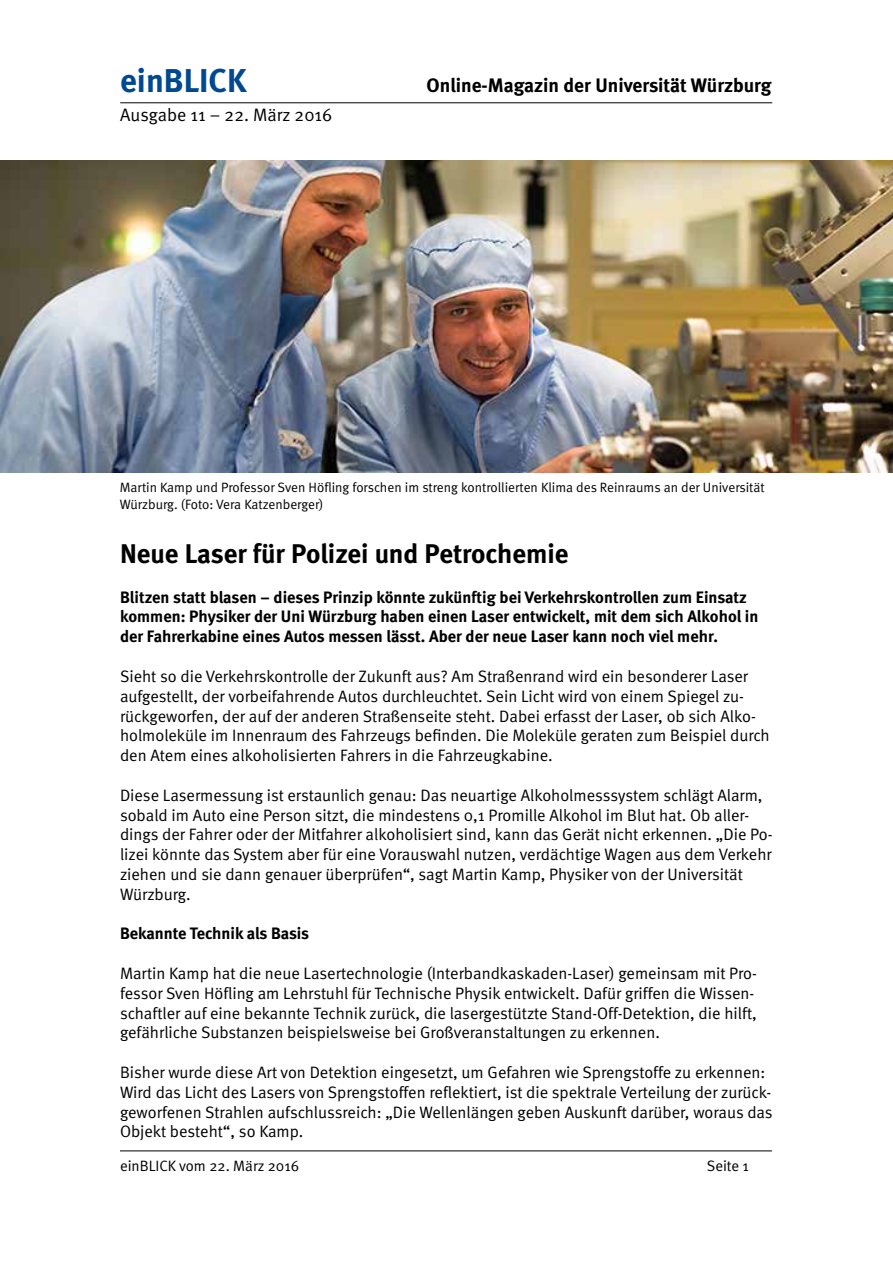
<style>
.page{position:relative;width:893px;height:1263px;background:#fff}
.page>*{position:absolute;margin:0;border:0;box-sizing:border-box;transform-origin:0 0}
.t1{font:700 33px "Meta";color:#004990}
.t2{font:700 27px "Meta";color:#000}
.t3{font:700 19.5px "Meta";color:#000}
.t4{font:18px "Meta Normal";color:#000}
.t5{font:16.5px/19.8px "Meta Normal";color:#000}
.t6{font:700 16.5px/19.8px "Meta";color:#000}
.t7{font:15px "Meta Normal";color:#000}
.t8{font:13.5px/16.2px "Meta Normal";color:#000}
</style>
<div class="page">
<hr style="left:120px;top:102px;width:652px;height:1px;background:#000">
<hr style="left:120px;top:1150px;width:652px;height:1px;background:#000">
<img style="left:0;top:160px;width:893px;height:312px">
<h1 class="t1" style="left:120px;top:61px;width:128px">einBLICK</h1>
<p class="t3" style="left:427px;top:74px;width:346px">Online-Magazin der Universität Würzburg</p>
<p class="t4" style="left:120px;top:105px;width:214px">Ausgabe 11 – 22. März 2016</p>
<p class="t8" style="left:120px;top:479px;width:646px">Martin Kamp und Professor Sven Höfling forschen im streng kontrollierten Klima des Reinraums an der Universität<br>Würzburg. (Foto: Vera Katzenberger)</p>
<h2 class="t2" style="left:120px;top:538px;width:450px">Neue Laser für Polizei und Petrochemie</h2>
<p class="t6" style="left:120px;top:587px;width:640px">Blitzen statt blasen – dieses Prinzip könnte zukünftig bei Verkehrskontrollen zum Einsatz kommen: Physiker der Uni Würzburg haben einen Laser entwickelt, mit dem sich Alkohol in der Fahrerkabine eines Autos messen lässt. Aber der neue Laser kann noch viel mehr.</p>
<p class="t5" style="left:120px;top:666px;width:651px">Sieht so die Verkehrskontrolle der Zukunft aus? Am Straßenrand wird ein besonderer Laser aufgestellt, der vorbeifahrende Autos durchleuchtet. Sein Licht wird von einem Spiegel zu&shy;rückgeworfen, der auf der anderen Straßenseite steht. Dabei erfasst der Laser, ob sich Alko&shy;holmoleküle im Innenraum des Fahrzeugs befinden. Die Moleküle geraten zum Beispiel durch den Atem eines alkoholisierten Fahrers in die Fahrzeugkabine.</p>
<p class="t5" style="left:120px;top:785px;width:654px">Diese Lasermessung ist erstaunlich genau: Das neuartige Alkoholmesssystem schlägt Alarm, sobald im Auto eine Person sitzt, die mindestens 0,1 Promille Alkohol im Blut hat. Ob aller&shy;dings der Fahrer oder der Mitfahrer alkoholisiert sind, kann das Gerät nicht erkennen. „Die Po&shy;lizei könnte das System aber für eine Vorauswahl nutzen, verdächtige Wagen aus dem Verkehr ziehen und sie dann genauer überprüfen“, sagt Martin Kamp, Physiker von der Universität Würzburg.</p>
<p class="t6" style="left:120px;top:923px;width:191px">Bekannte Technik als Basis</p>
<p class="t5" style="left:120px;top:963px;width:638px">Martin Kamp hat die neue Lasertechnologie (Interbandkaskaden-Laser) gemeinsam mit Pro&shy;fessor Sven Höfling am Lehrstuhl für Technische Physik entwickelt. Dafür griffen die Wissen&shy;schaftler auf eine bekannte Technik zurück, die lasergestützte Stand-Off-Detektion, die hilft, gefährliche Substanzen beispielsweise bei Großveranstaltungen zu erkennen.</p>
<p class="t5" style="left:120px;top:1062px;width:654px">Bisher wurde diese Art von Detektion eingesetzt, um Gefahren wie Sprengstoffe zu erkennen:<br>Wird das Licht des Lasers von Sprengstoffen reflektiert, ist die spektrale Verteilung der zurück&shy;geworfenen Strahlen aufschlussreich: „Die Wellenlängen geben Auskunft darüber, woraus das Objekt besteht“, so Kamp.</p>
<p class="t7" style="left:120px;top:1157px;width:181px">einBLICK vom 22. März 2016</p>
<p class="t7" style="left:707px;top:1157px;width:44px">Seite 1</p>
</div>
